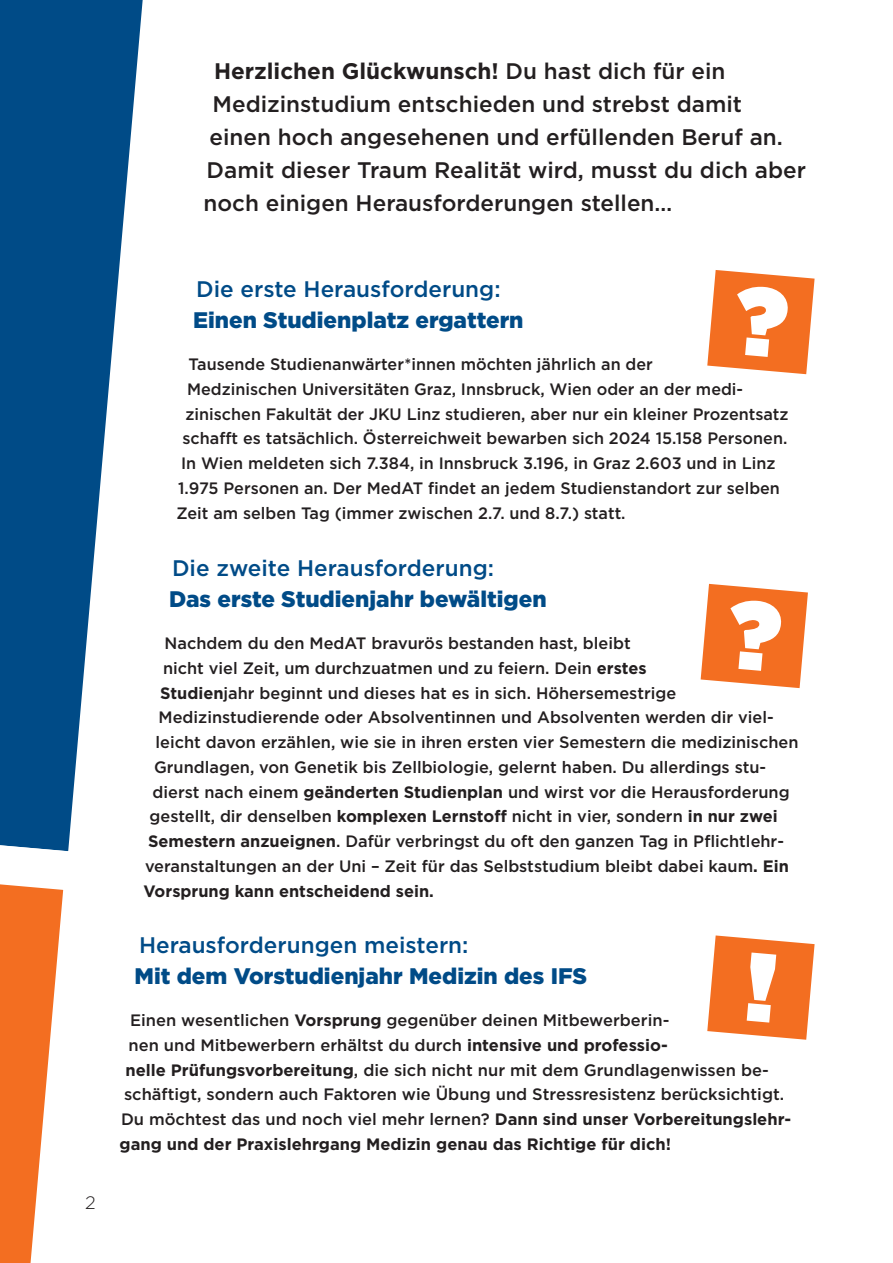
<style>
.page{position:relative;width:893px;height:1263px;background:#fff}
.page>*{position:absolute;margin:0;border:0;box-sizing:border-box;transform-origin:0 0}
.t1{font:500 22.5px "Gotham";color:#231f20}
.t2{font:900 22.5px "Gotham";color:#004b87}
.t3{font:500 22.5px "Gotham";color:#004b87}
.t4{font:700 22.5px "Gotham";color:#231f20}
.t5{font:300 18px "Gotham";color:#231f20}
.t6{font:500 16.5px "Gotham";color:#231f20}
.t7{font:700 16.5px "Gotham";color:#231f20}
.s1{font-weight:500}
.s2{font-weight:700}
</style>
<div class="page">
<svg style="left:0;top:0;width:143px;height:742px"></svg>
<svg style="left:0;top:742px;width:78px;height:521px"></svg>
<svg style="left:707px;top:270px;width:108px;height:104px;background:#f48342"></svg>
<svg style="left:701px;top:584px;width:107px;height:104px;background:#f48240"></svg>
<svg style="left:707px;top:935px;width:108px;height:105px;background:#f48544"></svg>
<h1 class="t4" style="left:214px;top:56px;width:513px">Herzlichen Glückwunsch! <span class="s1">Du hast dich für ein</span></h1>
<h1 class="t1" style="left:213px;top:90px;width:531px">Medizinstudium entschieden und strebst damit</h1>
<h1 class="t1" style="left:210px;top:123px;width:575px">einen hoch angesehenen und erfüllenden Beruf an.</h1>
<h1 class="t1" style="left:207px;top:156px;width:601px">Damit dieser Traum Realität wird, musst du dich aber</h1>
<h1 class="t1" style="left:204px;top:189px;width:470px">noch einigen Herausforderungen stellen…</h1>
<p class="t5" style="left:85px;top:1191px;width:12px">2</p>
<h1 class="t3" style="left:196px;top:274px;width:306px">Die erste Herausforderung:</h1>
<h1 class="t2" style="left:193px;top:305px;width:332px">Einen Studienplatz ergattern</h1>
<p class="t6" style="left:189px;top:353px;width:466px">Tausende Studienanwärter*innen möchten jährlich an der</p>
<p class="t6" style="left:187px;top:378px;width:558px">Medzinischen Universitäten Graz, Innsbruck, Wien oder an der medi-</p>
<p class="t6" style="left:186px;top:403px;width:605px">zinischen Fakultät der JKU Linz studieren, aber nur ein kleiner Prozentsatz</p>
<p class="t6" style="left:183px;top:428px;width:606px">schafft es tatsächlich. Österreichweit bewarben sich 2024 15.158 Personen.</p>
<p class="t6" style="left:181px;top:452px;width:596px">In Wien meldeten sich 7.384, in Innsbruck 3.196, in Graz 2.603 und in Linz</p>
<p class="t6" style="left:178px;top:477px;width:603px">1.975 Personen an. Der MedAT findet an jedem Studienstandort zur selben</p>
<p class="t6" style="left:177px;top:502px;width:451px">Zeit am selben Tag (immer zwischen 2.7. und 8.7.) statt.</p>
<h1 class="t3" style="left:172px;top:553px;width:324px">Die zweite Herausforderung:</h1>
<h1 class="t2" style="left:169px;top:584px;width:379px">Das erste Studienjahr bewältigen</h1>
<p class="t6" style="left:165px;top:632px;width:468px">Nachdem du den MedAT bravurös bestanden hast, bleibt</p>
<p class="t6" style="left:163px;top:657px;width:485px">nicht viel Zeit, um durchzuatmen und zu feiern. Dein <span class="s2">erstes</span></p>
<p class="t6" style="left:160px;top:682px;width:518px"><span class="s2">Studien</span>jahr beginnt und dieses hat es in sich. Höhersemestrige</p>
<p class="t6" style="left:159px;top:707px;width:617px">Medizinstudierende oder Absolventinnen und Absolventen werden dir viel-</p>
<p class="t6" style="left:156px;top:731px;width:644px">leicht davon erzählen, wie sie in ihren ersten vier Semestern die medizinischen</p>
<p class="t6" style="left:154px;top:756px;width:614px">Grundlagen, von Genetik bis Zellbiologie, gelernt haben. Du allerdings stu-</p>
<p class="t6" style="left:153px;top:781px;width:639px">dierst nach einem <span class="s2">geänderten Studienplan</span> und wirst vor die Herausforderung</p>
<p class="t6" style="left:150px;top:806px;width:630px">gestellt, dir denselben <span class="s2">komplexen Lernstoff</span> nicht in vier, sondern <span class="s2">in nur zwei</span></p>
<p class="t6" style="left:148px;top:830px;width:637px"><span class="s2">Semestern anzueignen</span>. Dafür verbringst du oft den ganzen Tag in Pflichtlehr-</p>
<p class="t6" style="left:145px;top:855px;width:645px">veranstaltungen an der Uni – Zeit für das Selbststudium bleibt dabei kaum<span class="s2">. Ein</span></p>
<p class="t7" style="left:144px;top:880px;width:292px">Vorsprung kann entscheidend sein.</p>
<h1 class="t3" style="left:139px;top:930px;width:331px">Herausforderungen meistern:</h1>
<h1 class="t2" style="left:135px;top:961px;width:454px">Mit dem Vorstudienjahr Medizin des IFS</h1>
<p class="t6" style="left:130px;top:1009px;width:541px">Einen wesentlichen <span class="s2">Vorsprung</span> gegenüber deinen Mitbewerberin-</p>
<p class="t6" style="left:129px;top:1034px;width:541px">nen und Mitbewerbern erhältst du durch <span class="s2">intensive und professio-</span></p>
<p class="t6" style="left:126px;top:1059px;width:645px"><span class="s2">nelle Prüfungsvorbereitung</span>, die sich nicht nur mit dem Grundlagenwissen be-</p>
<p class="t6" style="left:124px;top:1084px;width:662px">schäftigt, sondern auch Faktoren wie Übung und Stressresistenz berücksichtigt.</p>
<p class="t6" style="left:121px;top:1108px;width:672px">Du möchtest das und noch viel mehr lernen? <span class="s2">Dann sind unser Vorbereitungslehr-</span></p>
<p class="t7" style="left:120px;top:1133px;width:553px">gang und der Praxislehrgang Medizin genau das Richtige für dich!</p>
</div>
